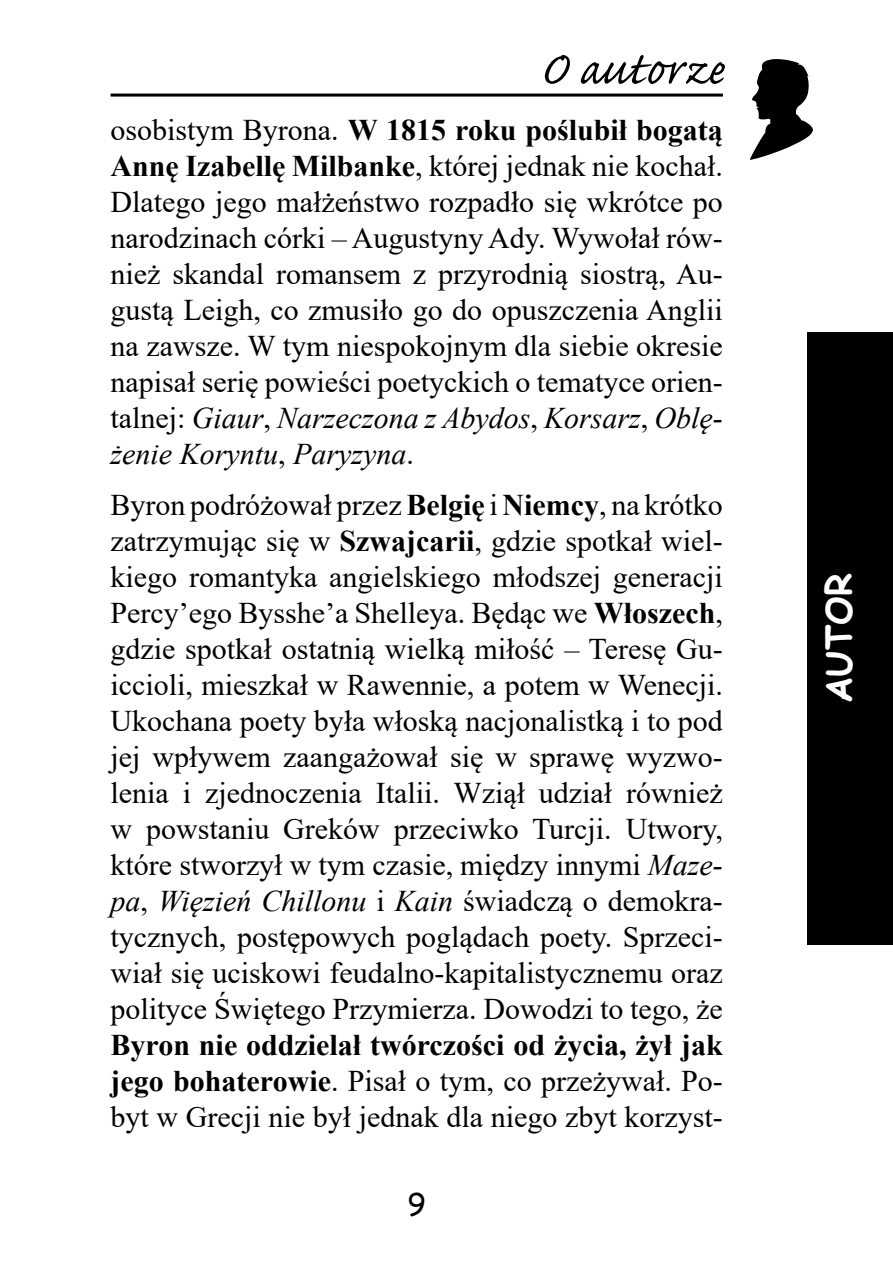
<style>
.page{position:relative;width:893px;height:1276px;background:#fff}
.page>*{position:absolute;margin:0;border:0;box-sizing:border-box;transform-origin:0 0}
.t1{font:60px "Caflisch Script Pro";color:#000}
.t2{font:700 36px "Comic Sans MS";color:#fff}
.Normalny{font:30px/36px "Times New Roman";color:#000;text-align:justify}
.t3{font:30px "Comic Sans MS";color:#000}
.s1{font-weight:700}
.s2{font-style:italic}
</style>
<div class="page">
<div style="left:808px;top:332px;width:85px;height:612px;background:#000"></div>
<hr style="left:111px;top:94px;width:612px;height:3px;background:#000">
<svg style="left:750px;top:59px;width:63px;height:101px"></svg>
<h1 class="t1" style="left:540px;top:38px;width:185px">O autorze</h1>
<p class="Normalny" style="left:111px;top:111px;width:614px">osobistym Byrona. <span class="s1">W 1815 roku poślubił bogatą Annę Izabellę Milbanke</span>, której jednak nie kochał.<br>Dlatego jego małżeństwo rozpadło się wkrótce po narodzinach córki – Augustyny Ady. Wywołał rów&shy;nież skandal romansem z przyrodnią siostrą, Au&shy;gustą Leigh, co zmusiło go do opuszczenia Anglii na zawsze. W tym niespokojnym dla siebie okresie napisał serię powieści poetyckich o tematyce orien&shy;talnej: <span class="s2">Giaur</span>, <span class="s2">Narzeczona z Abydos</span>, <span class="s2">Korsarz</span>, <span class="s2">Oblę&shy;żenie Koryntu</span>, <span class="s2">Paryzyna</span>.</p>
<p class="Normalny" style="left:111px;top:486px;width:614px">Byron podróżował przez <span class="s1">Belgię</span> i <span class="s1">Niemcy</span>, na krótko zatrzymując się w <span class="s1">Szwajcarii</span>, gdzie spotkał wiel&shy;kiego romantyka angielskiego młodszej generacji Percy’ego Bysshe’a Shelleya. Będąc we <span class="s1">Włoszech</span>, gdzie spotkał ostatnią wielką miłość – Teresę Gu&shy;iccioli, mieszkał w Rawennie, a potem w Wenecji.<br>Ukochana poety była włoską nacjonalistką i to pod jej wpływem zaangażował się w sprawę wyzwo&shy;lenia i zjednoczenia Italii. Wziął udział również w powstaniu Greków przeciwko Turcji. Utwory, które stworzył w tym czasie, między innymi <span class="s2">Maze&shy;pa</span>, <span class="s2">Więzień Chillonu</span> i <span class="s2">Kain</span> świadczą o demokra&shy;tycznych, postępowych poglądach poety. Sprzeci&shy;wiał się uciskowi feudalno-kapitalistycznemu oraz polityce Świętego Przymierza. Dowodzi to tego, że <span class="s1">Byron nie oddzielał twórczości od życia, żył jak jego bohaterowie</span>. Pisał o tym, co przeżywał. Po&shy;byt w Grecji nie był jednak dla niego zbyt korzyst-</p>
<p class="t3" style="left:408px;top:1181px;width:20px">9</p>
<p class="t2" style="left:812px;top:703px;width:131px;rotate:-90deg">AUTOR</p>
</div>
